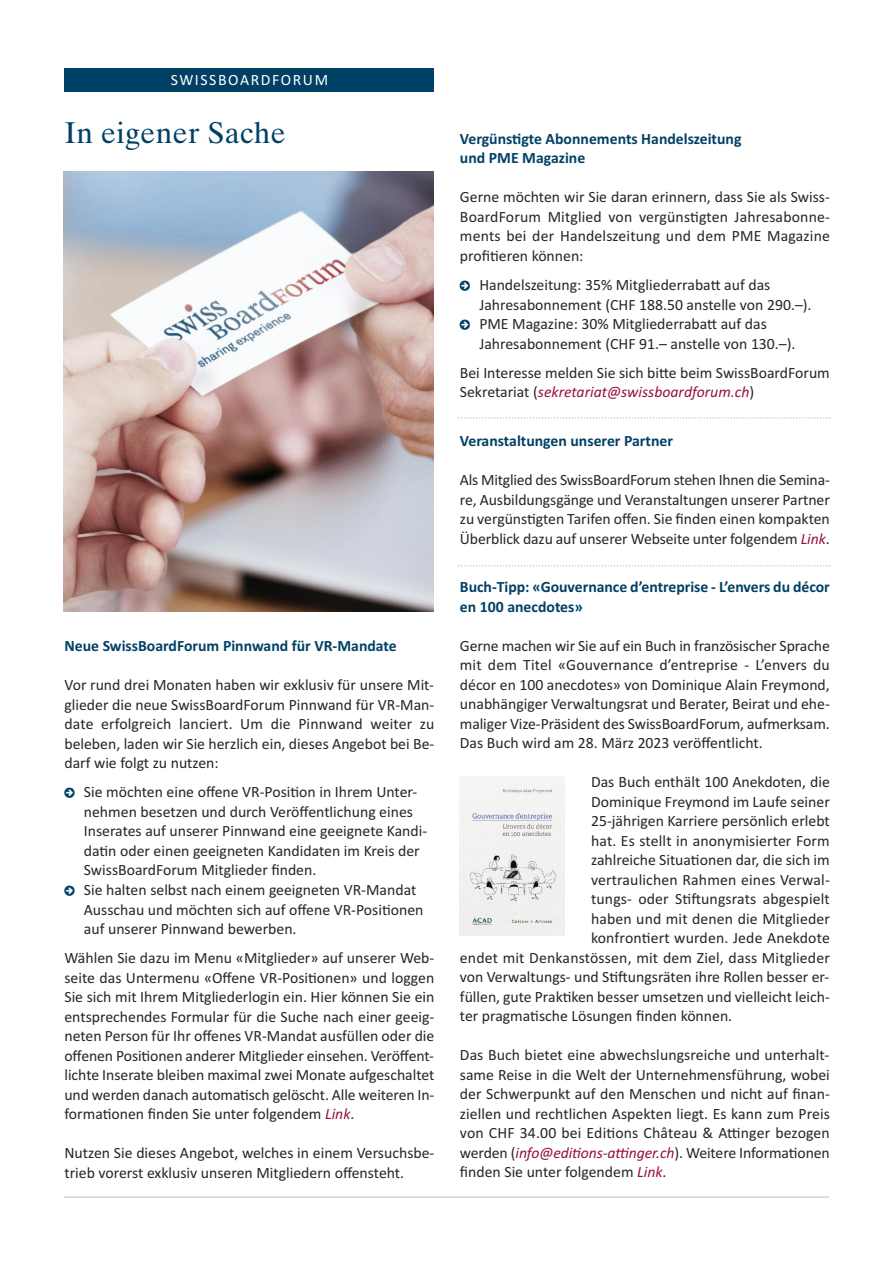
<style>
.page{position:relative;width:893px;height:1263px;background:#fff}
.page>*{position:absolute;margin:0;border:0;box-sizing:border-box;transform-origin:0 0}
.t1{font:30px "Times Ten";letter-spacing:.01em;color:#004065}
.t2{font:15.75px/19.5px "Calibri";color:#272526;text-align:justify}
.t3{font:700 15.75px/19.5px "Calibri";color:#004065}
.t4{font:15.75px "Calibri";letter-spacing:.1em;color:#fff}
.s1{font-style:italic;color:#96123b}
</style>
<div class="page">
<div style="left:64px;top:68px;width:370px;height:23px;background:#004065"></div>
<hr style="left:64px;top:1196px;width:765px;height:1px;background:#b3c6d1">
<svg style="left:458px;top:417px;width:372px;height:2px"></svg>
<svg style="left:458px;top:565px;width:372px;height:1px"></svg>
<img style="left:459px;top:777px;width:106px;height:158px">
<img style="left:64px;top:172px;width:370px;height:440px">
<p class="t4" style="left:171px;top:70px;width:159px">SWISSBOARDFORUM</p>
<h1 class="t1" style="left:64px;top:122px;width:223px">In eigener Sache</h1>
<p class="t3" style="left:64px;top:636px;width:334px">Neue SwissBoardForum Pinnwand für VR-Mandate</p>
<p class="t2" style="left:64px;top:675px;width:371px">Vor rund drei Monaten haben wir exklusiv für unsere Mit&shy;glieder die neue SwissBoardForum Pinnwand für VR-Man&shy;date erfolgreich lanciert. Um die Pinnwand weiter zu beleben, laden wir Sie herzlich ein, dieses Angebot bei Be&shy;darf wie folgt zu nutzen:</p>
<p class="t2" style="left:84px;top:782px;width:345px;text-align:left">Sie möchten eine offene VR-Position in Ihrem Unter&shy;nehmen besetzen und durch Veröffentlichung eines Inserates auf unserer Pinnwand eine geeignete Kandi&shy;datin oder einen geeigneten Kandidaten im Kreis der SwissBoardForum Mitglieder finden.<br>Sie halten selbst nach einem geeigneten VR-Mandat Ausschau und möchten sich auf offene VR-Positionen auf unserer Pinnwand bewerben.</p>
<p class="t2" style="left:64px;top:948px;width:371px">Wählen Sie dazu im Menu «Mitglieder» auf unserer Web&shy;seite das Untermenu «Offene VR-Positionen» und loggen Sie sich mit Ihrem Mitgliederlogin ein. Hier können Sie ein entsprechendes Formular für die Suche nach einer geeig&shy;neten Person für Ihr offenes VR-Mandat ausfüllen oder die offenen Positionen anderer Mitglieder einsehen. Veröffent&shy;lichte Inserate bleiben maximal zwei Monate aufgeschaltet und werden danach automatisch gelöscht. Alle weiteren In&shy;formationen finden Sie unter folgendem <span class="s1">Link</span>.</p>
<p class="t2" style="left:64px;top:1143px;width:371px">Nutzen Sie dieses Angebot, welches in einem Versuchsbe&shy;trieb vorerst exklusiv unseren Mitgliedern offensteht.</p>
<p class="t3" style="left:460px;top:129px;width:283px">Vergünstigte Abonnements Handelszeitung und PME Magazine</p>
<p class="t2" style="left:460px;top:187px;width:371px">Gerne möchten wir Sie daran erinnern, dass Sie als Swiss-BoardForum Mitglied von vergünstigten Jahresabonne&shy;ments bei der Handelszeitung und dem PME Magazine profitieren können:</p>
<p class="t2" style="left:479px;top:275px;width:334px;text-align:left">Handelszeitung: 35% Mitgliederrabatt auf das Jahresabonnement (CHF 188.50 anstelle von 290.–).<br>PME Magazine: 30% Mitgliederrabatt auf das Jahresabonnement (CHF 91.– anstelle von 130.–).</p>
<p class="t2" style="left:460px;top:363px;width:371px">Bei Interesse melden Sie sich bitte beim SwissBoardForum<br>Sekretariat (<span class="s1">sekretariat@swissboardforum.ch</span>)</p>
<p class="t3" style="left:460px;top:431px;width:215px">Veranstaltungen unserer Partner</p>
<p class="t2" style="left:460px;top:470px;width:371px">Als Mitglied des SwissBoardForum stehen Ihnen die Semina&shy;re, Ausbildungsgänge und Veranstaltungen unserer Partner zu vergünstigten Tarifen offen. Sie finden einen kompakten Überblick dazu auf unserer Webseite unter folgendem <span class="s1">Link</span>.</p>
<p class="t3" style="left:460px;top:577px;width:371px">Buch-Tipp: «Gouvernance d’entreprise - L’envers du décor en 100 anecdotes»</p>
<p class="t2" style="left:460px;top:636px;width:371px">Gerne machen wir Sie auf ein Buch in französischer Sprache mit dem Titel «Gouvernance d’entreprise - L’envers du décor en 100 anecdotes» von Dominique Alain Freymond, unabhängiger Verwaltungsrat und Berater, Beirat und ehe&shy;maliger Vize-Präsident des SwissBoardForum, aufmerksam.<br>Das Buch wird am 28. März 2023 veröffentlicht.</p>
<p class="t2" style="left:591px;top:772px;width:240px">Das Buch enthält 100 Anekdoten, die</p>
<p class="t2" style="left:591px;top:792px;width:240px">Dominique Freymond im Laufe seiner</p>
<p class="t2" style="left:591px;top:811px;width:240px">25-jährigen Karriere persönlich erlebt</p>
<p class="t2" style="left:591px;top:831px;width:240px">hat. Es stellt in anonymisierter Form</p>
<p class="t2" style="left:591px;top:850px;width:240px">zahlreiche Situationen dar, die sich im</p>
<p class="t2" style="left:591px;top:870px;width:240px">vertraulichen Rahmen eines Verwal-</p>
<p class="t2" style="left:591px;top:889px;width:240px">tungs- oder Stiftungsrats abgespielt</p>
<p class="t2" style="left:591px;top:909px;width:240px">haben und mit denen die Mitglieder</p>
<p class="t2" style="left:591px;top:928px;width:240px">konfrontiert wurden. Jede Anekdote</p>
<p class="t2" style="left:460px;top:948px;width:371px">endet mit Denkanstössen, mit dem Ziel, dass Mitglieder</p>
<p class="t2" style="left:460px;top:967px;width:371px">von Verwaltungs- und Stiftungsräten ihre Rollen besser er-</p>
<p class="t2" style="left:460px;top:987px;width:371px">füllen, gute Praktiken besser umsetzen und vielleicht leich-</p>
<p class="t2" style="left:460px;top:1006px;width:274px">ter pragmatische Lösungen finden können.</p>
<p class="t2" style="left:460px;top:1045px;width:371px">Das Buch bietet eine abwechslungsreiche und unterhalt&shy;same Reise in die Welt der Unternehmensführung, wobei der Schwerpunkt auf den Menschen und nicht auf finan&shy;ziellen und rechtlichen Aspekten liegt. Es kann zum Preis von CHF 34.00 bei Editions Château &amp; Attinger bezogen werden (<span class="s1">info@editions-attinger.ch</span>). Weitere Informationen finden Sie unter folgendem <span class="s1">Link</span>.</p>
</div>
